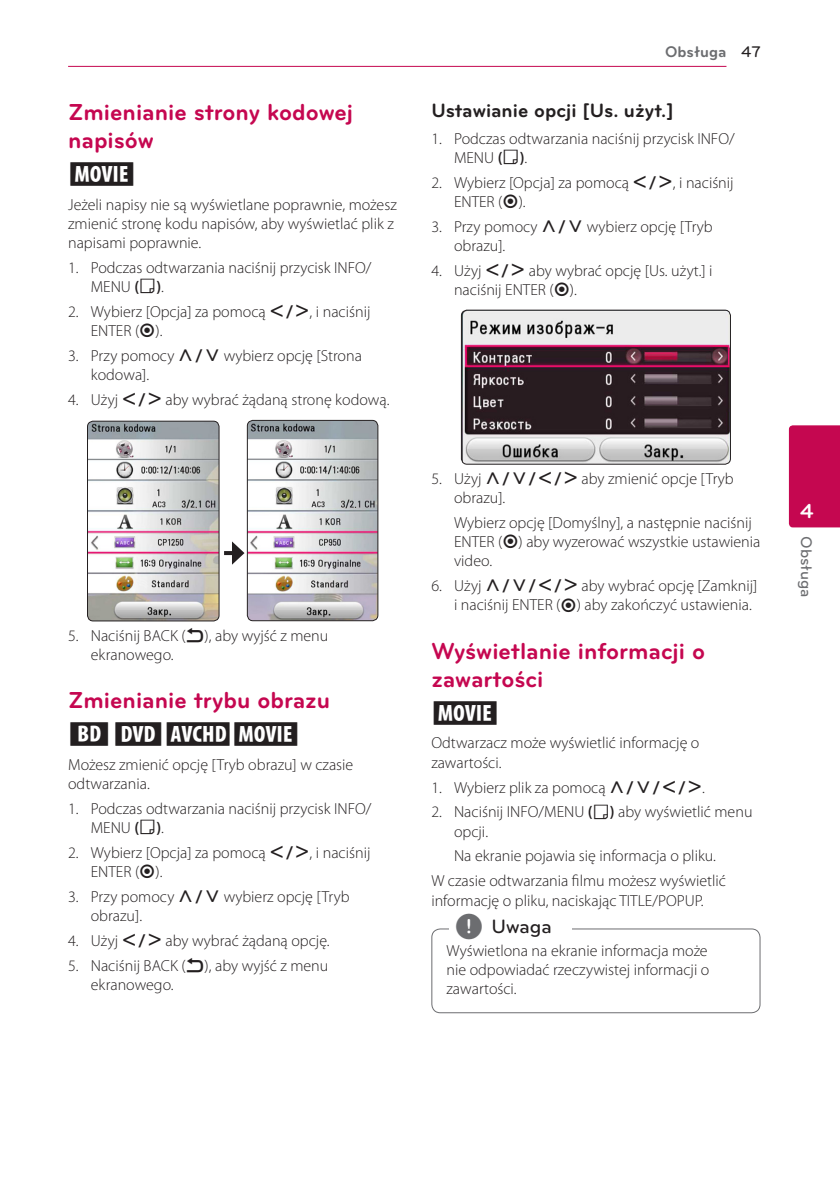
<style>
.page{position:relative;width:840px;height:1191px;background:#fff}
.page>*{position:absolute;margin:0;border:0;box-sizing:border-box;transform-origin:0 0}
.Title_2{font:700 24px/28px "Bryant LG";color:#c50750}
.Content_text_Light{font:24px "UPSYS Common";color:#231f20}
.t1{font:700 21px "Bryant LG";color:#fff}
.Title_3{font:700 20px "Bryant LG";color:#231f20}
.t2{font:500 20px "Bryant LG";color:#231f20}
.Content_text_Num{font:300 16px/19.2px "Myriad Pro";color:#231f20}
.Content_text_Light-2{font:300 16px/19.2px "Myriad Pro";color:#231f20}
.Contents_Text_Sub_Nu{font:300 16px/19.2px "Myriad Pro";color:#231f20}
.t3{font:700 16px "Bryant LG";color:#6c6d70}
.t4{font:500 16px "Bryant LG";color:#6c6d70}
.s1{font-weight:600}
.s2{font-family:"UPSYS Common";font-weight:400}
.s3{font-family:"UPSYS Circled Number";font-weight:400}
.s4{font-weight:500;color:#231f20}
.s5{font-family:"UPSYS Common";font-weight:400;font-size:30px;color:#6c6d70}
</style>
<div class="page">
<hr style="left:68px;top:66px;width:658px;height:1px;background:#c50750">
<div style="left:788px;top:425px;width:51px;height:102px;background:#c50750"></div>
<img style="left:247px;top:420px;width:130px;height:200px">
<div style="left:247px;top:420px;width:131px;height:201px;border:1px solid #231f20;border-radius:6px"></div>
<img style="left:87px;top:421px;width:132px;height:200px">
<div style="left:87px;top:421px;width:132px;height:200px;border:1px solid #231f20;border-radius:6px"></div>
<svg style="left:224px;top:551px;width:8px;height:4px"></svg>
<svg style="left:232px;top:541px;width:12px;height:23px"></svg>
<img style="left:462px;top:310px;width:268px;height:154px">
<div style="left:460px;top:310px;width:270px;height:155px;border:1px solid #231f20;border-radius:6px"></div>
<div style="left:431px;top:928px;width:329px;height:85px;border:1px solid #6c6d70;border-radius:9px"></div>
<div style="left:449px;top:922px;width:122px;height:20px;background:#fff"></div>
<p class="Title_2" style="left:68px;top:98px;width:286px">Zmienianie strony kodowej napisów</p>
<p class="Content_text_Light" style="left:68px;top:160px;width:70px">Y</p>
<p class="Content_text_Light-2" style="left:68px;top:195px;width:330px">Jeżeli napisy nie są wyświetlane poprawnie, możesz zmienić stronę kodu napisów, aby wyświetlać plik z napisami poprawnie.</p>
<p class="Content_text_Num" style="left:91px;top:258px;width:282px;text-indent:-23px">1. Podczas odtwarzania naciśnij przycisk INFO/<br>MENU <span class="s1">(</span><span class="s2">M</span><span class="s1">)</span>.</p>
<p class="Content_text_Num" style="left:91px;top:302px;width:281px;text-indent:-23px">2. Wybierz [Opcja] za pomocą <span class="s2">A/D</span>, i naciśnij<br>ENTER (<span class="s2">B</span>).</p>
<p class="Content_text_Num" style="left:91px;top:346px;width:272px;text-indent:-23px">3. Przy pomocy <span class="s2">W/S</span> wybierz opcję [Strona kodowa].</p>
<p class="Content_text_Num" style="left:68px;top:390px;width:323px">4. Użyj <span class="s2">A/D</span> aby wybrać żądaną stronę kodową.</p>
<p class="Content_text_Num" style="left:91px;top:625px;width:239px;text-indent:-23px">5. Naciśnij BACK (<span class="s3">1</span>), aby wyjść z menu ekranowego.</p>
<p class="Title_2" style="left:68px;top:686px;width:263px">Zmienianie trybu obrazu</p>
<p class="Content_text_Light" style="left:68px;top:720px;width:234px">EROY</p>
<p class="Content_text_Light-2" style="left:68px;top:754px;width:286px">Możesz zmienić opcję [Tryb obrazu] w czasie odtwarzania.</p>
<p class="Content_text_Num" style="left:91px;top:798px;width:282px;text-indent:-23px">1. Podczas odtwarzania naciśnij przycisk INFO/<br>MENU <span class="s1">(</span><span class="s2">M</span><span class="s1">)</span>.</p>
<p class="Content_text_Num" style="left:91px;top:843px;width:281px;text-indent:-23px">2. Wybierz [Opcja] za pomocą <span class="s2">A/D</span>, i naciśnij<br>ENTER (<span class="s2">B</span>).</p>
<p class="Content_text_Num" style="left:91px;top:887px;width:260px;text-indent:-23px">3. Przy pomocy <span class="s2">W/S</span> wybierz opcję [Tryb obrazu].</p>
<p class="Content_text_Num" style="left:68px;top:931px;width:263px">4. Użyj <span class="s2">A/D</span> aby wybrać żądaną opcję.</p>
<p class="Content_text_Num" style="left:91px;top:956px;width:239px;text-indent:-23px">5. Naciśnij BACK (<span class="s3">1</span>), aby wyjść z menu ekranowego.</p>
<p class="t3" style="left:664px;top:42px;width:97px">Obsługa <span class="s4">47</span></p>
<p class="Title_3" style="left:431px;top:98px;width:244px">Ustawianie opcji [Us. użyt.]</p>
<p class="Content_text_Num" style="left:454px;top:128px;width:282px;text-indent:-23px">1. Podczas odtwarzania naciśnij przycisk INFO/<br>MENU <span class="s1">(</span><span class="s2">M</span><span class="s1">)</span>.</p>
<p class="Content_text_Num" style="left:454px;top:172px;width:281px;text-indent:-23px">2. Wybierz [Opcja] za pomocą <span class="s2">A/D</span>, i naciśnij<br>ENTER (<span class="s2">B</span>).</p>
<p class="Content_text_Num" style="left:454px;top:217px;width:260px;text-indent:-23px">3. Przy pomocy <span class="s2">W/S</span> wybierz opcję [Tryb obrazu].</p>
<p class="Content_text_Num" style="left:454px;top:261px;width:260px;text-indent:-23px">4. Użyj <span class="s2">A/D</span> aby wybrać opcję [Us. użyt.] i naciśnij ENTER (<span class="s2">B</span>).</p>
<p class="Content_text_Num" style="left:454px;top:469px;width:281px;text-indent:-23px">5. Użyj <span class="s2">W/S/A/D</span> aby zmienić opcje [Tryb obrazu].</p>
<p class="Contents_Text_Sub_Nu" style="left:454px;top:513px;width:308px">Wybierz opcję [Domyślny], a następnie naciśnij<br>ENTER (<span class="s2">B</span>) aby wyzerować wszystkie ustawienia video.</p>
<p class="Content_text_Num" style="left:454px;top:576px;width:305px;text-indent:-23px">6. Użyj <span class="s2">W/S/A/D</span> aby wybrać opcję [Zamknij] i naciśnij ENTER (<span class="s2">B</span>) aby zakończyć ustawienia.</p>
<p class="Title_2" style="left:431px;top:637px;width:275px">Wyświetlanie informacji o zawartości</p>
<p class="Content_text_Light" style="left:431px;top:698px;width:70px">Y</p>
<p class="Content_text_Light-2" style="left:431px;top:733px;width:269px">Odtwarzacz może wyświetlić informację o zawartości.</p>
<p class="Content_text_Num" style="left:431px;top:777px;width:275px">1. Wybierz plik za pomocą <span class="s2">W/S/A/D</span>.</p>
<p class="Content_text_Num" style="left:454px;top:802px;width:300px;text-indent:-23px">2. Naciśnij INFO/MENU <span class="s1">(</span><span class="s2">M</span><span class="s1">)</span> aby wyświetlić menu opcji.</p>
<p class="Contents_Text_Sub_Nu" style="left:454px;top:846px;width:263px">Na ekranie pojawia się informacja o pliku.</p>
<p class="Content_text_Light-2" style="left:431px;top:871px;width:296px">W czasie odtwarzania filmu możesz wyświetlić informację o pliku, naciskając TITLE/POPUP.</p>
<p class="Content_text_Light-2" style="left:446px;top:940px;width:264px;text-align:justify">Wyświetlona na ekranie informacja może nie odpowiadać rzeczywistej informacji o zawartości.</p>
<p class="t2" style="left:454px;top:913px;width:98px"><span class="s5">,</span> Uwaga</p>
<h2 class="t1" style="left:799px;top:498px;width:15px">4</h2>
<p class="t4" style="left:815px;top:536px;width:63px;rotate:90deg">Obsługa</p>
</div>
